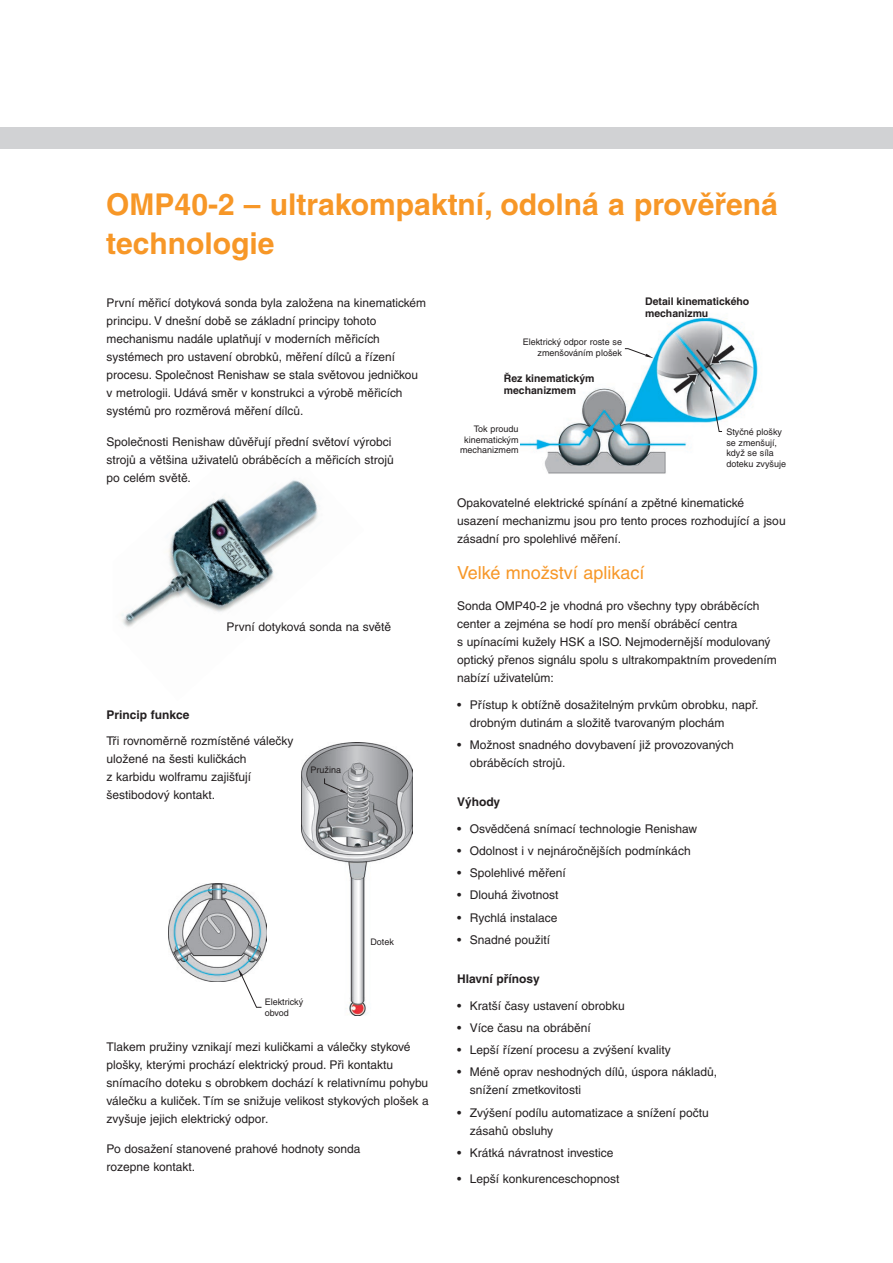
<style>
.page{position:relative;width:893px;height:1263px;background:#fff}
.page>*{position:absolute;margin:0;border:0;box-sizing:border-box;transform-origin:0 0}
.t1{font:700 30px/39px "Helvetica CE";color:#f79727}
.t2{font:18px "Helvetica CE";color:#f79727}
.Text{font:12px/18px "Helvetica CE";color:#231f20}
.Text-2{font:700 12px "Helvetica CE";color:#231f20}
.Heading_2_black{font:700 10.5px/12px "Helvetica CE";color:#231f20}
.body_text{font:9px/10.5px "Helvetica CE";color:#231f20}
</style>
<div class="page">
<div style="left:0;top:128px;width:893px;height:21px;background:#d1d2d4"></div>
<img style="left:122px;top:480px;width:198px;height:147px">
<img style="left:302px;top:743px;width:110px;height:273px">
<img style="left:168px;top:883px;width:99px;height:98px">
<img style="left:520px;top:321px;width:238px;height:153px">
<svg style="left:520px;top:371px;width:76px;height:27px"></svg>
<svg style="left:686px;top:317px;width:40px;height:4px"></svg>
<svg style="left:238px;top:968px;width:24px;height:40px"></svg>
<svg style="left:324px;top:778px;width:24px;height:16px"></svg>
<svg style="left:624px;top:348px;width:29px;height:10px"></svg>
<svg style="left:710px;top:383px;width:13px;height:49px"></svg>
<p class="t1" style="left:106px;top:184px;width:673px">OMP40-2 – ultrakompaktní, odolná a prověřená technologie</p>
<p class="Text" style="left:107px;top:294px;width:321px">První měřicí dotyková sonda byla založena na kinematickém principu. V dnešní době se základní principy tohoto mechanismu nadále uplatňují v moderních měřicích systémech pro ustavení obrobků, měření dílců a řízení procesu. Společnost Renishaw se stala světovou jedničkou v metrologii. Udává směr v konstrukci a výrobě měřicích systémů pro rozměrová měření dílců.</p>
<p class="Text" style="left:107px;top:433px;width:289px">Společnosti Renishaw důvěřují přední světoví výrobci strojů a většina uživatelů obráběcích a měřicích strojů po celém světě.</p>
<p class="Text" style="left:226px;top:618px;width:166px">První dotyková sonda na světě</p>
<p class="Text-2" style="left:107px;top:707px;width:85px">Princip funkce</p>
<p class="Text" style="left:107px;top:732px;width:188px">Tři rovnoměrně rozmístěné válečky uložené na šesti kuličkách<br>z karbidu wolframu zajišťují šestibodový kontakt.</p>
<p class="body_text" style="left:310px;top:765px;width:32px">Pružina</p>
<p class="body_text" style="left:265px;top:997px;width:40px">Elektrický obvod</p>
<p class="body_text" style="left:370px;top:937px;width:25px">Dotek</p>
<p class="Text" style="left:107px;top:1037px;width:324px">Tlakem pružiny vznikají mezi kuličkami a válečky stykové plošky, kterými prochází elektrický proud. Při kontaktu snímacího doteku s obrobkem dochází k relativnímu pohybu válečku a kuliček. Tím se snižuje velikost stykových plošek a zvyšuje jejich elektrický odpor.</p>
<p class="Text" style="left:107px;top:1140px;width:255px">Po dosažení stanovené prahové hodnoty sonda rozepne kontakt.</p>
<p class="body_text" style="left:523px;top:337px;width:101px;text-align:right">Elektrický odpor roste se zmenšováním plošek</p>
<p class="Heading_2_black" style="left:504px;top:373px;width:92px">Řez kinematickým mechanizmem</p>
<p class="Heading_2_black" style="left:645px;top:296px;width:106px">Detail kinematického mechanizmu</p>
<p class="body_text" style="left:460px;top:424px;width:60px;text-align:right">Tok proudu kinematickým mechanizmem</p>
<p class="body_text" style="left:726px;top:427px;width:61px">Styčné plošky se zmenšují, když se síla doteku zvyšuje</p>
<p class="Text" style="left:457px;top:493px;width:330px">Opakovatelné elektrické spínání a zpětné kinematické usazení mechanizmu jsou pro tento proces rozhodující a jsou zásadní pro spolehlivé měření.</p>
<p class="t2" style="left:457px;top:563px;width:189px">Velké množství aplikací</p>
<p class="Text" style="left:457px;top:597px;width:321px">Sonda OMP40-2 je vhodná pro všechny typy obráběcích center a zejména se hodí pro menší obráběcí centra<br>s upínacími kužely HSK a ISO. Nejmodernější modulovaný optický přenos signálu spolu s ultrakompaktním provedením nabízí uživatelům:</p>
<p class="Text" style="left:470px;top:695px;width:290px;text-indent:-13px">• Přístup k obtížně dosažitelným prvkům obrobku, např. drobným dutinám a složitě tvarovaným plochám</p>
<p class="Text" style="left:470px;top:736px;width:266px;text-indent:-13px">• Možnost snadného dovybavení již provozovaných obráběcích strojů.</p>
<p class="Text-2" style="left:457px;top:795px;width:45px">Výhody</p>
<p class="Text" style="left:457px;top:819px;width:241px">• Osvědčená snímací technologie Renishaw</p>
<p class="Text" style="left:457px;top:842px;width:235px">• Odolnost i v nejnáročnějších podmínkách</p>
<p class="Text" style="left:457px;top:864px;width:110px">• Spolehlivé měření</p>
<p class="Text" style="left:457px;top:886px;width:103px">• Dlouhá životnost</p>
<p class="Text" style="left:457px;top:908px;width:102px">• Rychlá instalace</p>
<p class="Text" style="left:457px;top:931px;width:95px">• Snadné použití</p>
<p class="Text-2" style="left:457px;top:972px;width:84px">Hlavní přínosy</p>
<p class="Text" style="left:457px;top:996px;width:169px">• Kratší časy ustavení obrobku</p>
<p class="Text" style="left:457px;top:1019px;width:135px">• Více času na obrábění</p>
<p class="Text" style="left:457px;top:1041px;width:215px">• Lepší řízení procesu a zvýšení kvality</p>
<p class="Text" style="left:470px;top:1063px;width:249px;text-indent:-13px">• Méně oprav neshodných dílů, úspora nákladů, snížení zmetkovitosti</p>
<p class="Text" style="left:470px;top:1103px;width:240px;text-indent:-13px">• Zvýšení podílu automatizace a snížení počtu zásahů obsluhy</p>
<p class="Text" style="left:457px;top:1144px;width:158px">• Krátká návratnost investice</p>
<p class="Text" style="left:457px;top:1170px;width:164px">• Lepší konkurenceschopnost</p>
</div>
